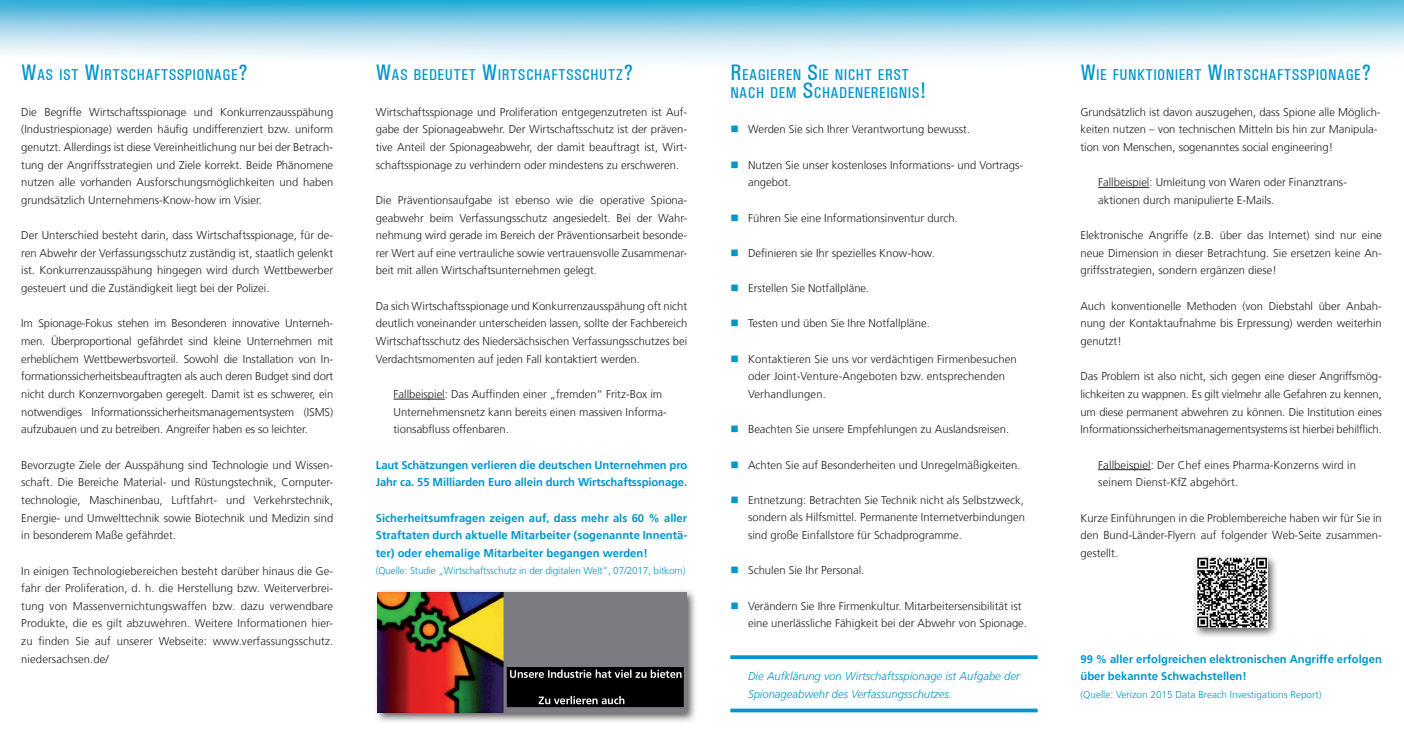
<style>
.page{position:relative;width:1404px;height:745px;background:#fff}
.page>*{position:absolute;margin:0;border:0;box-sizing:border-box;transform-origin:0 0}
.t1{font:500 condensed 15.75px/17.6px "Univers";letter-spacing:.03em;color:#0096ca}
.t2{font:300 11.25px/17.6px "NDS Frutiger";color:#231f20;text-align:justify}
.t3{font:700 11.25px/17.6px "NDS Frutiger";color:#0096ca}
.t4{font:italic 300 11.25px/17.6px "NDS Frutiger";color:#0096ca}
.t5{font:300 10px "NDS Frutiger";letter-spacing:-.015em;color:#0096ca}
.s1{font-size:22.5px}
</style>
<div class="page">
<svg style="left:0;top:0;width:1403px;height:61px;background:#a4d9ec"></svg>
<hr style="left:393px;top:398px;width:52px;height:1px;background:#231f20">
<hr style="left:1098px;top:187px;width:51px;height:1px;background:#231f20">
<hr style="left:1098px;top:469px;width:52px;height:1px;background:#231f20">
<svg style="left:730px;top:655px;width:307px;height:3px"></svg>
<svg style="left:730px;top:708px;width:307px;height:4px"></svg>
<div style="left:1192px;top:553px;width:86px;height:85px;background:#231f20;opacity:.75"></div>
<img style="left:1195px;top:557px;width:71px;height:70px">
<div style="left:374px;top:588px;width:323px;height:135px;background:#231f20;opacity:.75"></div>
<img style="left:377px;top:591px;width:309px;height:120px">
<h1 class="t1" style="left:21px;top:66px;width:228px"><span class="s1">W</span>AS IST <span class="s1">W</span>IRTSCHAFTSSPIONAGE<span class="s1">?</span></h1>
<p class="t2" style="left:21px;top:103px;width:313px">Die Begriffe Wirtschaftsspionage und Konkurrenzausspähung (Industriespionage) werden häufig undifferenziert bzw. uniform genutzt. Allerdings ist diese Vereinheitlichung nur bei der Betrach&shy;tung der Angriffsstrategien und Ziele korrekt. Beide Phänomene nutzen alle vorhanden Ausforschungsmöglichkeiten und haben grundsätzlich Unternehmens-Know-how im Visier.</p>
<p class="t2" style="left:21px;top:226px;width:313px">Der Unterschied besteht darin, dass Wirtschaftsspionage, für de&shy;ren Abwehr der Verfassungsschutz zuständig ist, staatlich gelenkt ist. Konkurrenzausspähung hingegen wird durch Wettbewerber gesteuert und die Zuständigkeit liegt bei der Polizei.</p>
<p class="t2" style="left:21px;top:314px;width:313px">Im Spionage-Fokus stehen im Besonderen innovative Unterneh&shy;men. Überproportional gefährdet sind kleine Unternehmen mit erheblichem Wettbewerbsvorteil. Sowohl die Installation von In&shy;formationssicherheitsbeauftragten als auch deren Budget sind dort nicht durch Konzernvorgaben geregelt. Damit ist es schwerer, ein notwendiges Informationssicherheitsmanagementsystem (ISMS) aufzubauen und zu betreiben. Angreifer haben es so leichter.</p>
<p class="t2" style="left:21px;top:456px;width:313px">Bevorzugte Ziele der Ausspähung sind Technologie und Wissen&shy;schaft. Die Bereiche Material- und Rüstungstechnik, Computer&shy;technologie, Maschinenbau, Luftfahrt- und Verkehrstechnik, Energie- und Umwelttechnik sowie Biotechnik und Medizin sind in besonderem Maße gefährdet.</p>
<p class="t2" style="left:21px;top:561px;width:313px">In einigen Technologiebereichen besteht darüber hinaus die Ge&shy;fahr der Proliferation, d. h. die Herstellung bzw. Weiterverbrei&shy;tung von Massenvernichtungswaffen bzw. dazu verwendbare Produkte, die es gilt abzuwehren. Weitere Informationen hier&shy;zu finden Sie auf unserer Webseite: www.verfassungsschutz. niedersachsen.de/</p>
<h1 class="t1" style="left:376px;top:66px;width:259px"><span class="s1">W</span>AS BEDEUTET <span class="s1">W</span>IRTSCHAFTSSCHUTZ<span class="s1">?</span></h1>
<p class="t2" style="left:376px;top:103px;width:313px">Wirtschaftsspionage und Proliferation entgegenzutreten ist Auf&shy;gabe der Spionageabwehr. Der Wirtschaftsschutz ist der präven&shy;tive Anteil der Spionageabwehr, der damit beauftragt ist, Wirt&shy;schaftsspionage zu verhindern oder mindestens zu erschweren.</p>
<p class="t2" style="left:376px;top:191px;width:313px">Die Präventionsaufgabe ist ebenso wie die operative Spiona&shy;geabwehr beim Verfassungsschutz angesiedelt. Bei der Wahr&shy;nehmung wird gerade im Bereich der Präventionsarbeit besonde&shy;rer Wert auf eine vertrauliche sowie vertrauensvolle Zusammenar&shy;beit mit allen Wirtschaftsunternehmen gelegt.</p>
<p class="t2" style="left:376px;top:297px;width:313px">Da sich Wirtschaftsspionage und Konkurrenzausspähung oft nicht deutlich voneinander unterscheiden lassen, sollte der Fachbereich Wirtschaftsschutz des Niedersächsischen Verfassungsschutzes bei Verdachtsmomenten auf jeden Fall kontaktiert werden.</p>
<p class="t2" style="left:393px;top:385px;width:275px;text-align:left">Fallbeispiel: Das Auffinden einer „fremden“ Fritz-Box im<br>Unternehmensnetz kann bereits einen massiven Informa&shy;tionsabfluss offenbaren.</p>
<p class="t3" style="left:376px;top:455px;width:313px">Laut Schätzungen verlieren die deutschen Unternehmen pro<br>Jahr ca. 55 Milliarden Euro allein durch Wirtschaftsspionage.</p>
<p class="t3" style="left:376px;top:508px;width:313px;text-align:justify">Sicherheitsumfragen zeigen auf, dass mehr als 60 % aller Straftaten durch aktuelle Mitarbeiter (sogenannte Innentä&shy;ter) oder ehemalige Mitarbeiter begangen werden!</p>
<p class="t5" style="left:376px;top:565px;width:311px">(Quelle: Studie „Wirtschaftsschutz in der digitalen Welt“, 07/2017, bitkom)</p>
<h1 class="t1" style="left:730px;top:66px;width:197px"><span class="s1">R</span>EAGIEREN <span class="s1">S</span>IE NICHT ERST<br>NACH DEM <span class="s1">S</span>CHADENEREIGNIS<span class="s1">!</span></h1>
<p class="t2" style="left:748px;top:121px;width:223px">Werden Sie sich Ihrer Verantwortung bewusst.</p>
<p class="t2" style="left:748px;top:156px;width:277px">Nutzen Sie unser kostenloses Informations- und Vortrags&shy;angebot.</p>
<p class="t2" style="left:748px;top:209px;width:211px">Führen Sie eine Informationsinventur durch.</p>
<p class="t2" style="left:748px;top:244px;width:188px">Definieren sie Ihr spezielles Know-how.</p>
<p class="t2" style="left:748px;top:279px;width:123px">Erstellen Sie Notfallpläne.</p>
<p class="t2" style="left:748px;top:314px;width:183px">Testen und üben Sie Ihre Notfallpläne.</p>
<p class="t2" style="left:748px;top:350px;width:270px;text-align:left">Kontaktieren Sie uns vor verdächtigen Firmenbesuchen oder Joint-Venture-Angeboten bzw. entsprechenden<br>Verhandlungen.</p>
<p class="t2" style="left:748px;top:420px;width:262px">Beachten Sie unsere Empfehlungen zu Auslandsreisen.</p>
<p class="t2" style="left:748px;top:455px;width:274px">Achten Sie auf Besonderheiten und Unregelmäßigkeiten.</p>
<p class="t2" style="left:748px;top:491px;width:278px">Entnetzung: Betrachten Sie Technik nicht als Selbstzweck, sondern als Hilfsmittel. Permanente Internetverbindungen sind große Einfallstore für Schadprogramme.</p>
<p class="t2" style="left:748px;top:561px;width:118px">Schulen Sie Ihr Personal.</p>
<p class="t2" style="left:748px;top:596px;width:280px">Verändern Sie Ihre Firmenkultur. Mitarbeitersensibilität ist eine unerlässliche Fähigkeit bei der Abwehr von Spionage.</p>
<p class="t4" style="left:748px;top:667px;width:273px">Die Aufklärung von Wirtschaftsspionage ist Aufgabe der<br>Spionageabwehr des Verfassungsschutzes.</p>
<h1 class="t1" style="left:1080px;top:66px;width:292px"><span class="s1">W</span>IE FUNKTIONIERT <span class="s1">W</span>IRTSCHAFTSSPIONAGE<span class="s1">?</span></h1>
<p class="t2" style="left:1080px;top:103px;width:302px;text-align:left">Grundsätzlich ist davon auszugehen, dass Spione alle Möglich&shy;keiten nutzen – von technischen Mitteln bis hin zur Manipula&shy;tion von Menschen, sogenanntes social engineering!</p>
<p class="t2" style="left:1098px;top:173px;width:250px">Fallbeispiel: Umleitung von Waren oder Finanztrans&shy;aktionen durch manipulierte E-Mails.</p>
<p class="t2" style="left:1080px;top:226px;width:303px">Elektronische Angriffe (z.B. über das Internet) sind nur eine neue Dimension in dieser Betrachtung. Sie ersetzen keine An&shy;griffsstrategien, sondern ergänzen diese!</p>
<p class="t2" style="left:1080px;top:297px;width:303px">Auch konventionelle Methoden (von Diebstahl über Anbah&shy;nung der Kontaktaufnahme bis Erpressung) werden weiterhin genutzt!</p>
<p class="t2" style="left:1080px;top:367px;width:303px">Das Problem ist also nicht, sich gegen eine dieser Angriffsmög&shy;lichkeiten zu wappnen. Es gilt vielmehr alle Gefahren zu kennen, um diese permanent abwehren zu können. Die Institution eines Informationssicherheitsmanagementsystems ist hierbei behilflich.</p>
<p class="t2" style="left:1098px;top:455px;width:259px">Fallbeispiel: Der Chef eines Pharma-Konzerns wird in seinem Dienst-KfZ abgehört.</p>
<p class="t2" style="left:1080px;top:508px;width:303px">Kurze Einführungen in die Problembereiche haben wir für Sie in den Bund-Länder-Flyern auf folgender Web-Seite zusammen&shy;gestellt.</p>
<p class="t3" style="left:1080px;top:649px;width:303px">99 % aller erfolgreichen elektronischen Angriffe erfolgen über bekannte Schwachstellen!</p>
<p class="t5" style="left:1080px;top:688px;width:242px">(Quelle: Verizon 2015 Data Breach Investigations Report)</p>
</div>
